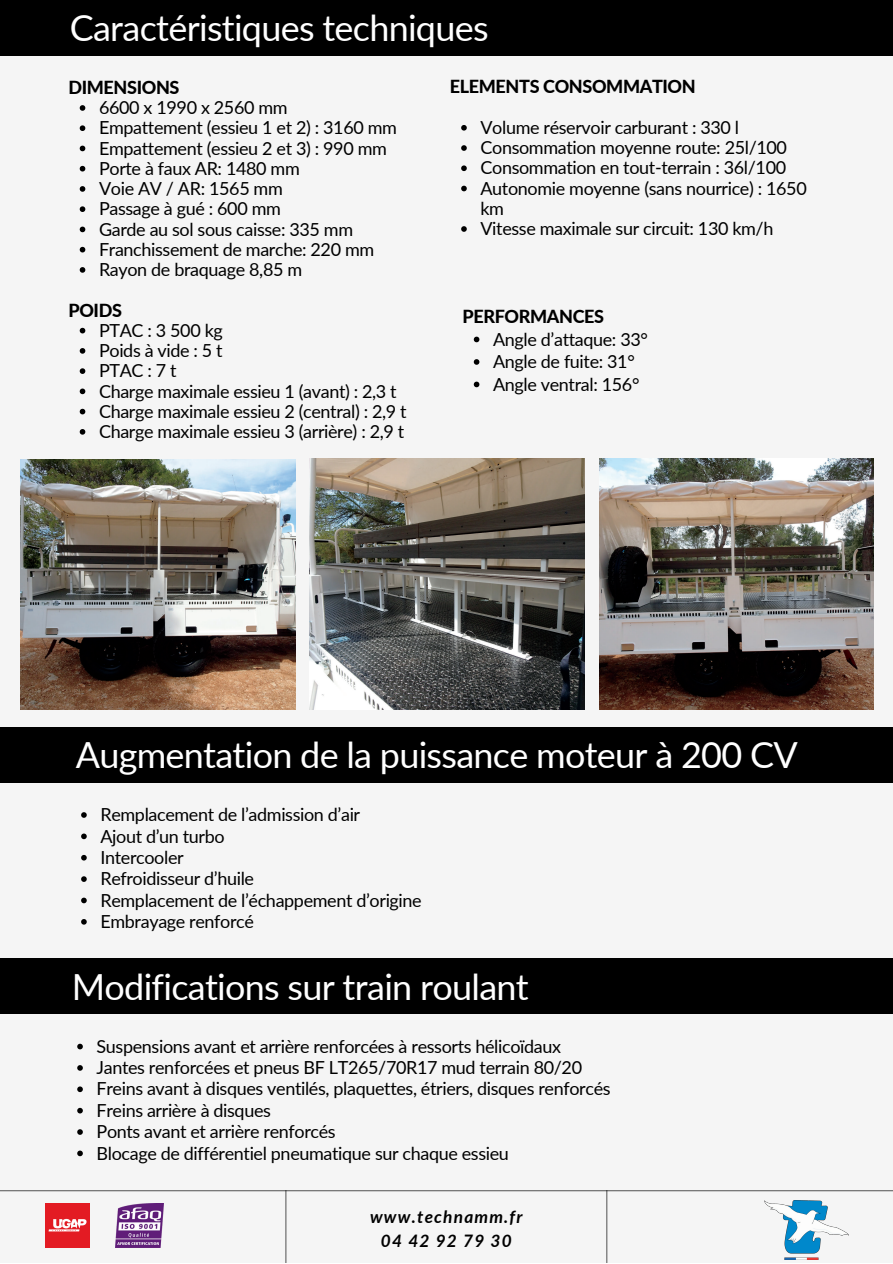
<style>
.page{position:relative;width:893px;height:1264px;background:#fff}
.page>*{position:absolute;margin:0;border:0;box-sizing:border-box;transform-origin:0 0}
.t1{font:36px "Lato";letter-spacing:-.02em;color:#fff}
.t2{font:18px/20.2px "Lato";letter-spacing:-.02em;color:#000}
.t3{font:800 18px "Lato";letter-spacing:-.02em;color:#000}
.t4{font:italic 700 17.25px "Lato";letter-spacing:.07em;color:#000}
</style>
<div class="page">
<div style="left:0;top:0;width:892px;height:1262px;background:#f5f5f5"></div>
<hr style="left:0;top:1190px;width:892px;height:1px;background:#000">
<hr style="left:606px;top:1190px;width:1px;height:72px;background:#000">
<hr style="left:285px;top:1190px;width:1px;height:72px;background:#000">
<img style="left:45px;top:1203px;width:44px;height:44px">
<img style="left:116px;top:1203px;width:47px;height:44px">
<div style="left:0;top:0;width:892px;height:55px;background:#000"></div>
<div style="left:0;top:727px;width:892px;height:55px;background:#000"></div>
<img style="left:764px;top:1200px;width:84px;height:59px">
<div style="left:0;top:958px;width:892px;height:56px;background:#000"></div>
<img style="left:599px;top:459px;width:274px;height:250px">
<svg style="left:80px;top:105px;width:5px;height:6px"></svg>
<svg style="left:80px;top:125px;width:5px;height:6px"></svg>
<svg style="left:80px;top:146px;width:5px;height:5px"></svg>
<svg style="left:80px;top:166px;width:5px;height:5px"></svg>
<svg style="left:80px;top:186px;width:5px;height:6px"></svg>
<svg style="left:80px;top:206px;width:5px;height:6px"></svg>
<svg style="left:80px;top:227px;width:5px;height:5px"></svg>
<svg style="left:80px;top:247px;width:5px;height:5px"></svg>
<svg style="left:80px;top:267px;width:5px;height:6px"></svg>
<svg style="left:80px;top:328px;width:5px;height:5px"></svg>
<svg style="left:80px;top:348px;width:5px;height:6px"></svg>
<svg style="left:80px;top:368px;width:5px;height:6px"></svg>
<svg style="left:80px;top:388px;width:5px;height:6px"></svg>
<svg style="left:80px;top:409px;width:5px;height:5px"></svg>
<svg style="left:80px;top:429px;width:5px;height:5px"></svg>
<svg style="left:81px;top:812px;width:6px;height:5px"></svg>
<svg style="left:81px;top:833px;width:6px;height:6px"></svg>
<svg style="left:81px;top:855px;width:6px;height:5px"></svg>
<svg style="left:81px;top:876px;width:6px;height:5px"></svg>
<svg style="left:81px;top:897px;width:6px;height:6px"></svg>
<svg style="left:81px;top:919px;width:6px;height:5px"></svg>
<svg style="left:473px;top:336px;width:6px;height:6px"></svg>
<svg style="left:473px;top:359px;width:6px;height:6px"></svg>
<svg style="left:473px;top:381px;width:6px;height:6px"></svg>
<svg style="left:461px;top:125px;width:6px;height:6px"></svg>
<svg style="left:461px;top:145px;width:6px;height:6px"></svg>
<svg style="left:461px;top:165px;width:6px;height:6px"></svg>
<svg style="left:461px;top:186px;width:6px;height:5px"></svg>
<svg style="left:461px;top:226px;width:6px;height:6px"></svg>
<svg style="left:77px;top:1043px;width:6px;height:6px"></svg>
<svg style="left:77px;top:1065px;width:6px;height:5px"></svg>
<svg style="left:77px;top:1086px;width:6px;height:6px"></svg>
<svg style="left:77px;top:1107px;width:6px;height:6px"></svg>
<svg style="left:77px;top:1129px;width:6px;height:5px"></svg>
<svg style="left:77px;top:1150px;width:6px;height:6px"></svg>
<img style="left:310px;top:459px;width:274px;height:250px">
<img style="left:21px;top:459px;width:274px;height:251px">
<p class="t1" style="left:70px;top:6px;width:420px">Caractéristiques techniques</p>
<p class="t3" style="left:68px;top:76px;width:113px">DIMENSIONS</p>
<p class="t2" style="left:99px;top:97px;width:190px">6600 x 1990 x 2560 mm</p>
<p class="t2" style="left:99px;top:117px;width:299px">Empattement (essieu 1 et 2) : 3160 mm</p>
<p class="t2" style="left:99px;top:137px;width:289px">Empattement (essieu 2 et 3) : 990 mm</p>
<p class="t2" style="left:99px;top:158px;width:202px">Porte à faux AR: 1480 mm</p>
<p class="t2" style="left:99px;top:178px;width:185px">Voie AV / AR: 1565 mm</p>
<p class="t2" style="left:99px;top:198px;width:183px">Passage à gué : 600 mm</p>
<p class="t2" style="left:99px;top:218px;width:255px">Garde au sol sous caisse: 335 mm</p>
<p class="t2" style="left:99px;top:239px;width:277px">Franchissement de marche: 220 mm</p>
<p class="t2" style="left:99px;top:259px;width:205px">Rayon de braquage 8,85 m</p>
<p class="t3" style="left:68px;top:299px;width:55px">POIDS</p>
<p class="t2" style="left:99px;top:320px;width:125px">PTAC : 3 500 kg</p>
<p class="t2" style="left:99px;top:340px;width:125px">Poids à vide : 5 t</p>
<p class="t2" style="left:99px;top:360px;width:79px">PTAC : 7 t</p>
<p class="t2" style="left:99px;top:380px;width:299px">Charge maximale essieu 1 (avant) : 2,3 t</p>
<p class="t2" style="left:99px;top:401px;width:309px">Charge maximale essieu 2 (central) : 2,9 t</p>
<p class="t2" style="left:99px;top:421px;width:307px">Charge maximale essieu 3 (arrière) : 2,9 t</p>
<p class="t3" style="left:450px;top:76px;width:247px">ELEMENTS CONSOMMATION</p>
<p class="t2" style="left:480px;top:117px;width:260px">Volume réservoir carburant : 330 l</p>
<p class="t2" style="left:480px;top:137px;width:308px">Consommation moyenne route: 25l/100</p>
<p class="t2" style="left:480px;top:157px;width:307px">Consommation en tout-terrain : 36l/100</p>
<p class="t2" style="left:480px;top:178px;width:328px">Autonomie moyenne (sans nourrice) : 1650 km</p>
<p class="t2" style="left:480px;top:218px;width:294px">Vitesse maximale sur circuit: 130 km/h</p>
<p class="t3" style="left:462px;top:305px;width:143px">PERFORMANCES</p>
<p class="t2" style="left:493px;top:328px;width:156px">Angle d’attaque: 33°</p>
<p class="t2" style="left:493px;top:351px;width:143px">Angle de fuite: 31°</p>
<p class="t2" style="left:493px;top:373px;width:148px">Angle ventral: 156°</p>
<p class="t1" style="left:76px;top:732px;width:723px">Augmentation de la puissance moteur à 200 CV</p>
<p class="t2" style="left:100px;top:804px;width:261px">Remplacement de l’admission d’air</p>
<p class="t2" style="left:100px;top:825px;width:126px">Ajout d’un turbo</p>
<p class="t2" style="left:100px;top:846px;width:85px">Intercooler</p>
<p class="t2" style="left:100px;top:868px;width:155px">Refroidisseur d’huile</p>
<p class="t2" style="left:100px;top:889px;width:323px">Remplacement de l’échappement d’origine</p>
<p class="t2" style="left:100px;top:910px;width:155px">Embrayage renforcé</p>
<p class="t1" style="left:72px;top:964px;width:458px">Modifications sur train roulant</p>
<p class="t2" style="left:97px;top:1035px;width:466px">Suspensions avant et arrière renforcées à ressorts hélicoïdaux</p>
<p class="t2" style="left:97px;top:1056px;width:487px">Jantes renforcées et pneus BF LT265/70R17 mud terrain 80/20</p>
<p class="t2" style="left:97px;top:1078px;width:515px">Freins avant à disques ventilés, plaquettes, étriers, disques renforcés</p>
<p class="t2" style="left:97px;top:1099px;width:176px">Freins arrière à disques</p>
<p class="t2" style="left:97px;top:1121px;width:240px">Ponts avant et arrière renforcés</p>
<p class="t2" style="left:97px;top:1142px;width:414px">Blocage de différentiel pneumatique sur chaque essieu</p>
<p class="t4" style="left:370px;top:1206px;width:154px">www.technamm.fr</p>
<p class="t4" style="left:381px;top:1229px;width:132px">04 42 92 79 30</p>
</div>
